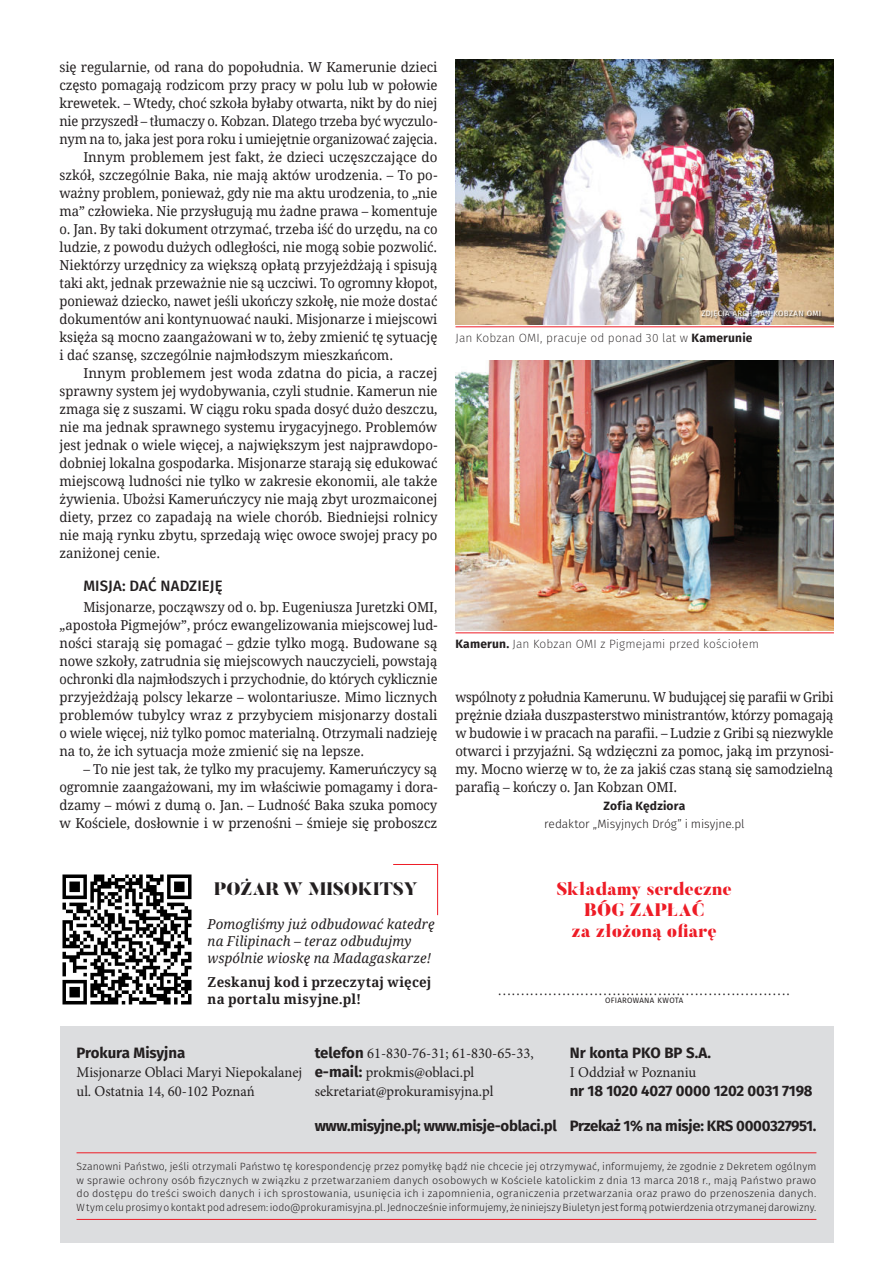
<style>
.page{position:relative;width:893px;height:1263px;background:#fff}
.page>*{position:absolute;margin:0;border:0;box-sizing:border-box;transform-origin:0 0}
.t1{font:900 18px/21px "Butler";color:#ee1c26;text-align:center}
.t2{font:900 18px "Butler";color:#231f20}
.t3{font:15px/18.8px "Minion Pro";color:#231f20}
.t4{font:700 15px "Fira Sans";letter-spacing:-.02em;color:#231f20}
.t5{font:700 15px "Fira Sans";color:#231f20}
.t6{font:500 15px "Fira Sans";letter-spacing:.01em;color:#231f20}
.t7{font:13.65px/18px "Droid Serif";letter-spacing:-.005em;color:#231f20;text-align:justify;scale:.95 1}
.t8{font:13.65px/18px "Droid Serif";letter-spacing:-.005em;color:#231f20;text-align:justify;scale:.96 1}
.t9{font:13.65px/18px "Droid Serif";letter-spacing:-.005em;color:#231f20;text-align:justify;scale:.93 1}
.t10{font:13.65px "Droid Serif";letter-spacing:-.005em;color:#231f20}
.t11{font:13.65px "Droid Serif";letter-spacing:-.005em;color:#231f20;scale:.94 1}
.t12{font:italic 13.65px/17px "Droid Serif";letter-spacing:.01em;color:#231f20}
.t13{font:700 13.65px/17px "Droid Serif";letter-spacing:.02em;color:#231f20}
.t14{font:200 12px "Fira Sans";letter-spacing:.01em;color:#231f20}
.t15{font:12px "Droid Serif";color:#231f20}
.t16{font:300 12px "Fira Sans";letter-spacing:-.005em;color:#231f20}
.t17{font:700 12px "Fira Sans";letter-spacing:.015em;color:#231f20}
.t18{font:300 10.5px/13.5px "Fira Sans";color:#231f20;text-align:justify}
.t19{font:7.8px "Fira Sans";letter-spacing:.035em;color:#fff}
.t20{font:7.8px "Fira Sans";letter-spacing:.03em;color:#231f20}
.s1{font-weight:700}
.s2{font-family:"Fira Sans";font-weight:700}
</style>
<div class="page">
<div style="left:60px;top:1026px;width:773px;height:216px;background:#dcdddf"></div>
<hr style="left:77px;top:1152px;width:739px;height:1px;background:#ee1c26">
<hr style="left:77px;top:1219px;width:739px;height:1px;background:#ee1c26">
<img style="left:455px;top:60px;width:379px;height:264px">
<img style="left:62px;top:874px;width:130px;height:131px">
<svg style="left:393px;top:864px;width:45px;height:52px"></svg>
<div style="left:702px;top:311px;width:120px;height:9px;background:#231f20;opacity:.75"></div>
<hr style="left:455px;top:326px;width:379px;height:1px;background:#ee1c26">
<img style="left:455px;top:360px;width:379px;height:270px">
<hr style="left:455px;top:632px;width:379px;height:1px;background:#ee1c26">
<p class="t10" style="left:60px;top:59px;width:379px">się regularnie, od rana do popołudnia. W Kamerunie dzieci</p>
<p class="t8" style="left:60px;top:76px;width:395px">często pomagają rodzicom przy pracy w polu lub w połowie</p>
<p class="t8" style="left:60px;top:94px;width:395px">krewetek. – Wtedy, choć szkoła byłaby otwarta, nikt by do niej</p>
<p class="t11" style="left:60px;top:113px;width:404px">nie przyszedł – tłumaczy o. Kobzan. Dlatego trzeba być wyczulo-</p>
<p class="t7" style="left:60px;top:130px;width:399px">nym na to, jaka jest pora roku i umiejętnie organizować zajęcia.</p>
<p class="t10" style="left:83px;top:149px;width:356px">Innym problemem jest fakt, że dzieci uczęszczające do</p>
<p class="t8" style="left:60px;top:166px;width:395px">szkół, szczególnie Baka, nie mają aktów urodzenia. – To po-</p>
<p class="t7" style="left:60px;top:184px;width:399px">ważny problem, ponieważ, gdy nie ma aktu urodzenia, to „nie</p>
<p class="t7" style="left:60px;top:202px;width:399px">ma” człowieka. Nie przysługują mu żadne prawa – komentuje</p>
<p class="t7" style="left:60px;top:220px;width:399px">o. Jan. By taki dokument otrzymać, trzeba iść do urzędu, na co</p>
<p class="t8" style="left:60px;top:238px;width:395px">ludzie, z powodu dużych odległości, nie mogą sobie pozwolić.</p>
<p class="t8" style="left:60px;top:256px;width:395px">Niektórzy urzędnicy za większą opłatą przyjeżdżają i spisują</p>
<p class="t11" style="left:60px;top:275px;width:404px">taki akt, jednak przeważnie nie są uczciwi. To ogromny kłopot,</p>
<p class="t7" style="left:60px;top:292px;width:399px">ponieważ dziecko, nawet jeśli ukończy szkołę, nie może dostać</p>
<p class="t7" style="left:60px;top:310px;width:399px">dokumentów ani kontynuować nauki. Misjonarze i miejscowi</p>
<p class="t8" style="left:60px;top:328px;width:395px">księża są mocno zaangażowani w to, żeby zmienić tę sytuację</p>
<p class="t8" style="left:60px;top:346px;width:349px">i dać szansę, szczególnie najmłodszym mieszkańcom.</p>
<p class="t10" style="left:83px;top:365px;width:356px">Innym problemem jest woda zdatna do picia, a raczej</p>
<p class="t7" style="left:60px;top:382px;width:399px">sprawny system jej wydobywania, czyli studnie. Kamerun nie</p>
<p class="t7" style="left:60px;top:400px;width:399px">zmaga się z suszami. W ciągu roku spada dosyć dużo deszczu,</p>
<p class="t8" style="left:60px;top:418px;width:395px">nie ma jednak sprawnego systemu irygacyjnego. Problemów</p>
<p class="t8" style="left:60px;top:436px;width:395px">jest jednak o wiele więcej, a największym jest najprawdopo-</p>
<p class="t7" style="left:60px;top:454px;width:399px">dobniej lokalna gospodarka. Misjonarze starają się edukować</p>
<p class="t8" style="left:60px;top:472px;width:395px">miejscową ludności nie tylko w zakresie ekonomii, ale także</p>
<p class="t8" style="left:60px;top:490px;width:395px">żywienia. Ubożsi Kameruńczycy nie mają zbyt urozmaiconej</p>
<p class="t8" style="left:60px;top:508px;width:395px">diety, przez co zapadają na wiele chorób. Biedniejsi rolnicy</p>
<p class="t8" style="left:60px;top:526px;width:395px">nie mają rynku zbytu, sprzedają więc owoce swojej pracy po</p>
<p class="t8" style="left:60px;top:544px;width:106px">zaniżonej cenie.</p>
<p class="t6" style="left:83px;top:576px;width:141px">MISJA: DAĆ NADZIEJĘ</p>
<p class="t7" style="left:60px;top:598px;width:399px;text-indent:24px">Misjonarze, począwszy od o. bp. Eugeniusza Juretzki OMI, „apostoła Pigmejów”, prócz ewangelizowania miejscowej lud&shy;ności starają się pomagać – gdzie tylko mogą. Budowane są nowe szkoły, zatrudnia się miejscowych nauczycieli, powstają ochronki dla najmłodszych i przychodnie, do których cyklicznie przyjeżdżają polscy lekarze – wolontariusze. Mimo licznych problemów tubylcy wraz z przybyciem misjonarzy dostali o wiele więcej, niż tylko pomoc materialną. Otrzymali nadzieję na to, że ich sytuacja może zmienić się na lepsze.</p>
<p class="t8" style="left:60px;top:760px;width:395px;text-indent:24px">– To nie jest tak, że tylko my pracujemy. Kameruńczycy są ogromnie zaangażowani, my im właściwie pomagamy i dora&shy;dzamy – mówi z dumą o. Jan. – Ludność Baka szuka pomocy w Kościele, dosłownie i w przenośni – śmieje się proboszcz</p>
<p class="t19" style="left:701px;top:308px;width:121px">ZDJĘCIA ARCH. JAN KOBZAN OMI</p>
<p class="t14" style="left:455px;top:329px;width:298px">Jan Kobzan OMI, pracuje od ponad 30 lat w <span class="s1">Kamerunie</span></p>
<p class="t14" style="left:455px;top:635px;width:305px"><span class="s1">Kamerun.</span> Jan Kobzan OMI z Pigmejami przed kościołem</p>
<p class="t9" style="left:455px;top:688px;width:408px">wspólnoty z południa Kamerunu. W budującej się parafii w Gribi prężnie działa duszpasterstwo ministrantów, którzy pomagają w budowie i w pracach na parafii. – Ludzie z Gribi są niezwykle otwarci i przyjaźni. Są wdzięczni za pomoc, jaką im przynosi&shy;my. Mocno wierzę w to, że za jakiś czas staną się samodzielną parafią – kończy o. Jan Kobzan OMI.</p>
<p class="t17" style="left:604px;top:797px;width:83px">Zofia Kędziora</p>
<p class="t16" style="left:544px;top:815px;width:202px">redaktor „Misyjnych Dróg” i misyjne.pl</p>
<h1 class="t2" style="left:214px;top:879px;width:205px">POŻAR W MISOKITSY</h1>
<p class="t12" style="left:208px;top:916px;width:229px">Pomogliśmy już odbudować katedrę na Filipinach – teraz odbudujmy wspólnie wioskę na Madagaskarze!</p>
<p class="t13" style="left:208px;top:974px;width:225px">Zeskanuj kod i przeczytaj więcej na portalu misyjne.pl!</p>
<h1 class="t1" style="left:557px;top:879px;width:177px">Składamy serdeczne<br>BÓG ZAPŁAĆ<br>za złożoną ofiarę</h1>
<p class="t15" style="left:498px;top:983px;width:293px">................................................................</p>
<p class="t20" style="left:605px;top:995px;width:80px">OFIAROWANA KWOTA</p>
<p class="t5" style="left:77px;top:1042px;width:110px">Prokura Misyjna</p>
<p class="t3" style="left:77px;top:1064px;width:227px">Misjonarze Oblaci Maryi Niepokalanej ul. Ostatnia 14, 60-102 Poznań</p>
<p class="t3" style="left:315px;top:1045px;width:221px"><span class="s2">telefon</span> 61-830-76-31; 61-830-65-33, <span class="s2">e-mail:</span> prokmis@oblaci.pl sekretariat@prokuramisyjna.pl</p>
<p class="t5" style="left:570px;top:1042px;width:143px">Nr konta PKO BP S.A.</p>
<p class="t3" style="left:570px;top:1064px;width:128px">I Oddział w Poznaniu</p>
<p class="t4" style="left:570px;top:1080px;width:244px">nr 18 1020 4027 0000 1202 0031 7198</p>
<p class="t4" style="left:315px;top:1115px;width:503px">www.misyjne.pl; www.misje-oblaci.pl Przekaż 1% na misje: KRS 0000327951.</p>
<p class="t18" style="left:77px;top:1160px;width:741px">Szanowni Państwo, jeśli otrzymali Państwo tę korespondencję przez pomyłkę bądź nie chcecie jej otrzymywać, informujemy, że zgodnie z Dekretem ogólnym w sprawie ochrony osób fizycznych w związku z przetwarzaniem danych osobowych w Kościele katolickim z dnia 13 marca 2018 r., mają Państwo prawo do dostępu do treści swoich danych i ich sprostowania, usunięcia ich i zapomnienia, ograniczenia przetwarzania oraz prawo do przenoszenia danych.<br>W tym celu prosimy o kontakt pod adresem: iodo@prokuramisyjna.pl. Jednocześnie informujemy, że niniejszy Biuletyn jest formą potwierdzenia otrzymanej darowizny.</p>
</div>
